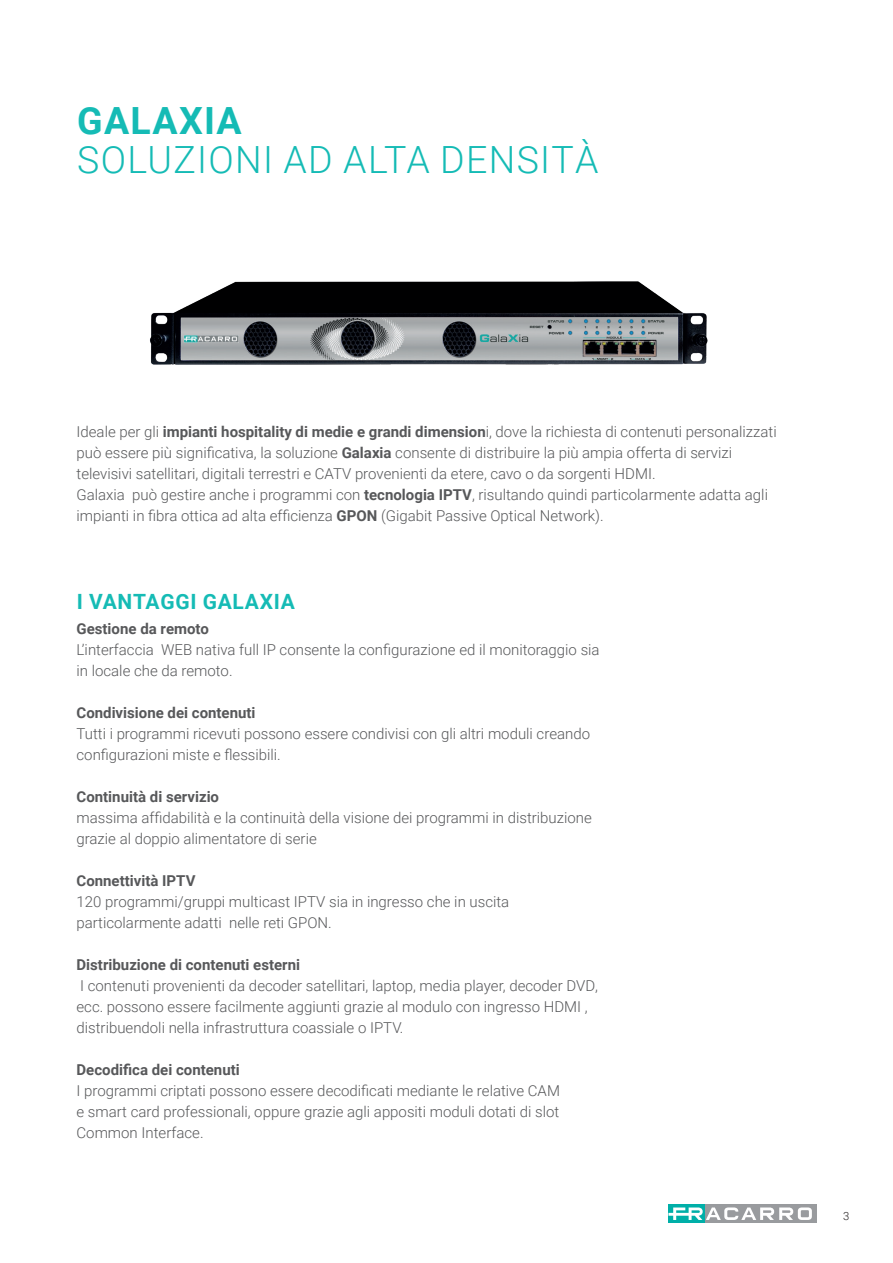
<style>
.page{position:relative;width:893px;height:1263px;background:#fff}
.page>*{position:absolute;margin:0;border:0;box-sizing:border-box;transform-origin:0 0}
.t1{font:300 37.5px "Roboto";letter-spacing:.035em;color:#15bbb5}
.t2{font:700 37.5px "Roboto";letter-spacing:.035em;color:#15bbb5}
.t3{font:700 21px "Roboto";letter-spacing:.035em;color:#15bbb5}
.t4{font:300 15px/21px "Roboto";color:#57585a}
.t5{font:700 15px "Roboto";color:#57585a}
.t6{font:300 11.25px "Roboto";color:#231f20}
.s1{font-weight:700}
</style>
<div class="page">
<div style="left:702px;top:1204px;width:114px;height:19px;background:#999b9e"></div>
<div style="left:668px;top:1204px;width:37px;height:19px;background:#00afa8"></div>
<svg style="left:668px;top:1207px;width:144px;height:13px"></svg>
<img style="left:150px;top:281px;width:558px;height:84px">
<h1 class="t2" style="left:77px;top:95px;width:166px">GALAXIA</h1>
<h1 class="t1" style="left:77px;top:133px;width:523px">SOLUZIONI AD ALTA DENSITÀ</h1>
<p class="t4" style="left:77px;top:421px;width:702px">Ideale per gli <span class="s1">impianti hospitality di medie e grandi dimension</span>i, dove la richiesta di contenuti personalizzati può essere più significativa, la soluzione <span class="s1">Galaxia</span> consente di distribuire la più ampia offerta di servizi televisivi satellitari, digitali terrestri e CATV provenienti da etere, cavo o da sorgenti HDMI.<br>Galaxia può gestire anche i programmi con <span class="s1">tecnologia IPTV</span>, risultando quindi particolarmente adatta agli impianti in fibra ottica ad alta efficienza <span class="s1">GPON</span> (Gigabit Passive Optical Network).</p>
<h2 class="t3" style="left:77px;top:587px;width:219px">I VANTAGGI GALAXIA</h2>
<p class="t5" style="left:77px;top:618px;width:134px">Gestione da remoto</p>
<p class="t4" style="left:77px;top:639px;width:525px">L’interfaccia WEB nativa full IP consente la configurazione ed il monitoraggio sia in locale che da remoto.</p>
<p class="t5" style="left:77px;top:702px;width:181px">Condivisione dei contenuti</p>
<p class="t4" style="left:77px;top:723px;width:515px">Tutti i programmi ricevuti possono essere condivisi con gli altri moduli creando configurazioni miste e flessibili.</p>
<p class="t5" style="left:77px;top:786px;width:144px">Continuità di servizio</p>
<p class="t4" style="left:77px;top:807px;width:517px">massima affidabilità e la continuità della visione dei programmi in distribuzione grazie al doppio alimentatore di serie</p>
<p class="t5" style="left:77px;top:870px;width:120px">Connettività IPTV</p>
<p class="t4" style="left:77px;top:891px;width:434px">120 programmi/gruppi multicast IPTV sia in ingresso che in uscita particolarmente adatti nelle reti GPON.</p>
<p class="t5" style="left:77px;top:954px;width:225px">Distribuzione di contenuti esterni</p>
<p class="t4" style="left:77px;top:975px;width:523px">I contenuti provenienti da decoder satellitari, laptop, media player, decoder DVD, ecc. possono essere facilmente aggiunti grazie al modulo con ingresso HDMI , distribuendoli nella infrastruttura coassiale o IPTV.</p>
<p class="t5" style="left:77px;top:1059px;width:165px">Decodifica dei contenuti</p>
<p class="t4" style="left:77px;top:1080px;width:485px;text-align:justify">I programmi criptati possono essere decodificati mediante le relative CAM e smart card professionali, oppure grazie agli appositi moduli dotati di slot Common Interface.</p>
<p class="t6" style="left:843px;top:1208px;width:8px">3</p>
</div>
